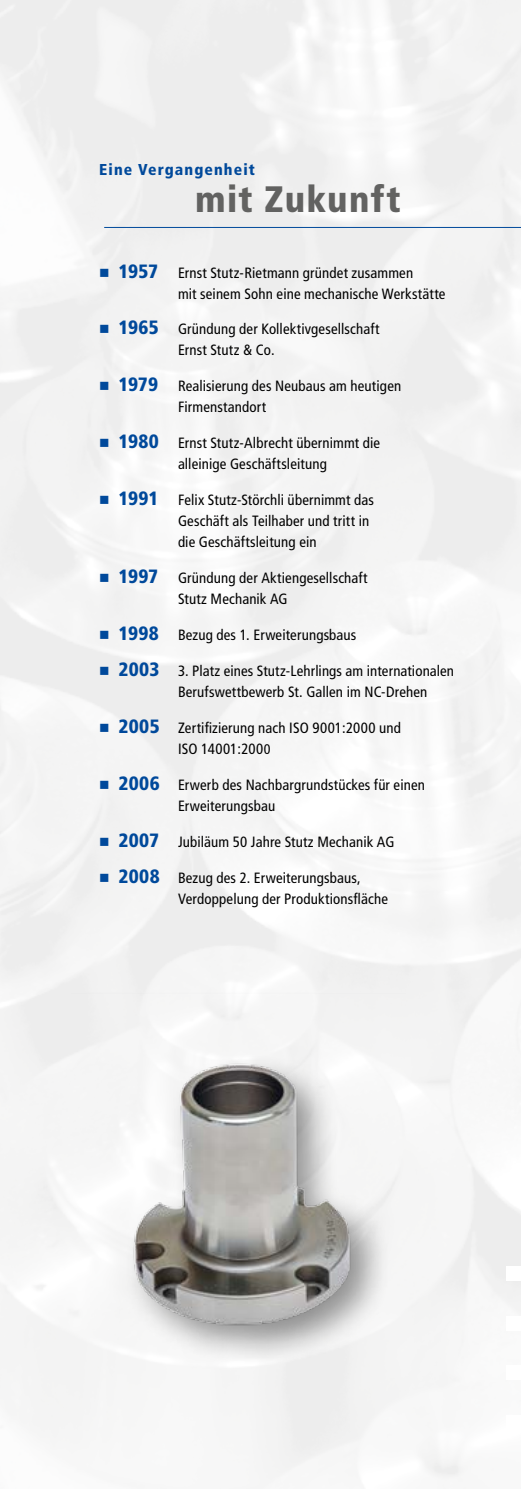
<style>
.page{position:relative;width:521px;height:1489px;background:#fff}
.page>*{position:absolute;margin:0;border:0;box-sizing:border-box;transform-origin:0 0}
.t1{font:900 condensed 36.75px "Frutiger";letter-spacing:.035em;color:#626261}
.t2{font:900 condensed 15.75px "Frutiger";letter-spacing:.07em;color:#00499b}
.t3{font:condensed 14.88px/21px "Frutiger";letter-spacing:.01em;color:#000}
.s1{font-weight:900;font-size:19.25px;color:#00499b}
.s2{font-size:14px}
</style>
<div class="page">
<img style="left:72px;top:992px;width:335px;height:397px">
<hr style="left:104px;top:227px;width:417px;height:1px;background:#00499b">
<svg style="left:100px;top:268px;width:8px;height:8px"></svg>
<svg style="left:100px;top:325px;width:8px;height:8px"></svg>
<svg style="left:100px;top:382px;width:8px;height:8px"></svg>
<svg style="left:100px;top:439px;width:8px;height:8px"></svg>
<svg style="left:100px;top:630px;width:8px;height:9px"></svg>
<svg style="left:100px;top:666px;width:8px;height:9px"></svg>
<svg style="left:100px;top:780px;width:8px;height:8px"></svg>
<svg style="left:100px;top:837px;width:8px;height:8px"></svg>
<svg style="left:100px;top:873px;width:8px;height:8px"></svg>
<p class="t2" style="left:99px;top:160px;width:157px">Eine Vergangenheit</p>
<h1 class="t1" style="left:195px;top:177px;width:207px">mit Zukunft</h1>
<p class="t3" style="left:178px;top:262px;width:269px;text-indent:-60px"><span class="s1">1957</span> Ernst Stutz-Rietmann gründet zusammen<br>mit seinem Sohn eine mechanische Werkstätte</p>
<p class="t3" style="left:178px;top:319px;width:203px;text-indent:-59px"><span class="s1">1965</span> Gründung der Kollektivgesellschaft<br>Ernst Stutz &amp; Co.</p>
<p class="t3" style="left:178px;top:376px;width:225px;text-indent:-59px"><span class="s1">1979</span> Realisierung des Neubaus am heutigen<br>Firmenstandort</p>
<p class="t3" style="left:118px;top:432px;width:263px;text-align:center"><span class="s1">1980</span> Ernst Stutz-Albrecht übernimmt die alleinige Geschäftsleitung</p>
<p class="t3" style="left:178px;top:489px;width:197px;text-indent:-60px"><span class="s1">1991</span> Felix Stutz-Störchli übernimmt das<br>Geschäft als Teilhaber und tritt in die Geschäftsleitung ein</p>
<p class="t3" style="left:178px;top:567px;width:191px;text-indent:-60px"><span class="s1">1997</span> Gründung der Aktiengesellschaft<br>Stutz Mechanik AG</p>
<p class="t3" style="left:118px;top:624px;width:239px"><span class="s1">1998</span> Bezug des 1. Erweiterungsbaus</p>
<p class="t3" style="left:178px;top:660px;width:278px;text-indent:-59px"><span class="s1">2003</span> 3. Platz eines Stutz-Lehrlings am internationalen<br>Berufswettbewerb St. Gallen im NC-Drehen</p>
<p class="t3" style="left:178px;top:717px;width:224px;text-indent:-60px"><span class="s1">2005</span> Zertifizierung nach ISO 9001:2000 und<br>ISO 14001:200<span class="s2">0</span></p>
<p class="t3" style="left:178px;top:774px;width:248px;text-indent:-60px"><span class="s1">2006</span> Erwerb des Nachbargrundstückes für einen<br>Erweiterungsbau</p>
<p class="t3" style="left:118px;top:831px;width:277px"><span class="s1">2007</span> Jubiläum 50 Jahre Stutz Mechanik AG</p>
<p class="t3" style="left:178px;top:867px;width:211px;text-indent:-59px"><span class="s1">2008</span> Bezug des 2. Erweiterungsbaus,<br>Verdoppelung der Produktionsfläche</p>
</div>
